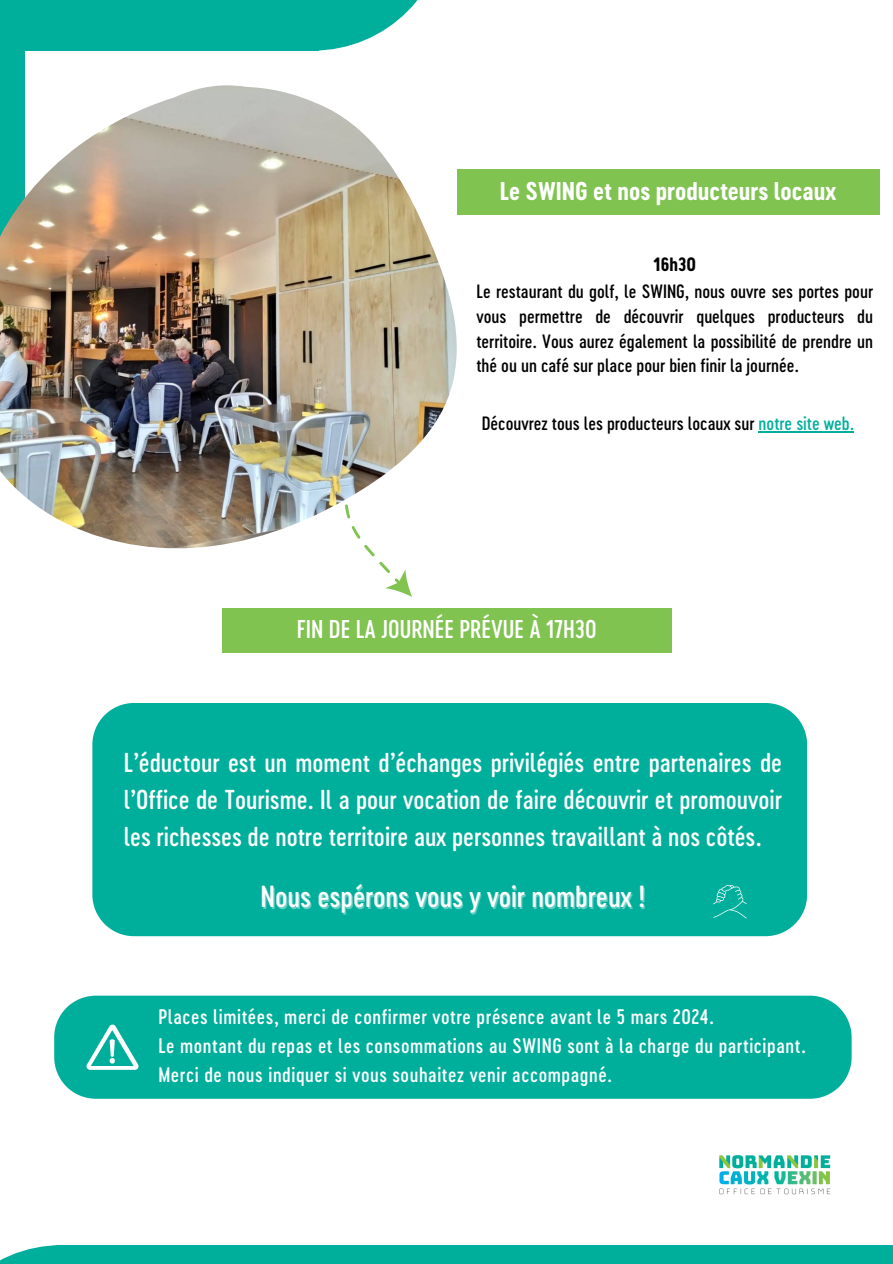
<style>
.page{position:relative;width:893px;height:1264px;background:#fff}
.page>*{position:absolute;margin:0;border:0;box-sizing:border-box;transform-origin:0 0}
.t1{font:28.5px "Cervo Neue Medium Neue";color:#fff}
.t2{font:25.5px/37.2px "Cervo Neue Medium Neue";color:#fff;text-align:justify}
.t3{font:24px "Cervo Neue Bold Neue";color:#fff}
.t4{font:24px "Cervo Neue Medium Neue";color:#fff}
.t5{font:19.65px "Cervo Neue Medium Neue";letter-spacing:.03em;color:#fff}
.t6{font:18px/24.8px "Cervo Neue Medium Neue";color:#000;text-align:justify}
.t7{font:18px "Cervo Neue Bold Neue";color:#000}
.s1{color:#00af9b}
</style>
<div class="page">
<svg style="left:365px;top:548px;width:47px;height:49px"></svg>
<div style="left:0;top:0;width:318px;height:51px;background:#00af9b"></div>
<svg style="left:318px;top:0;width:100px;height:51px;fill:#00af9b"></svg>
<img style="left:719px;top:1155px;width:112px;height:40px">
<div style="left:0;top:0;width:25px;height:355px;background:#00af9b"></div>
<div style="left:92px;top:703px;width:714px;height:233px;background:#00af9b"></div>
<div style="left:56px;top:1244px;width:836px;height:19px;background:#00af9b"></div>
<div style="left:0;top:1244px;width:196px;height:19px;background:#00af9b"></div>
<img style="left:0;top:85px;width:457px;height:463px">
<div style="left:457px;top:169px;width:422px;height:46px;background:#80c351"></div>
<div style="left:222px;top:608px;width:449px;height:44px;background:#80c351"></div>
<div style="left:54px;top:995px;width:797px;height:103px;background:#00af9b"></div>
<svg style="left:86px;top:1024px;width:53px;height:45px"></svg>
<svg style="left:713px;top:884px;width:33px;height:34px"></svg>
<hr style="left:758px;top:431px;width:96px;height:1px;background:#00af9b">
<h3 class="t3" style="left:499px;top:176px;width:338px">Le SWING et nos producteurs locaux</h3>
<p class="t7" style="left:653px;top:253px;width:44px">16h30</p>
<p class="t6" style="left:476px;top:278px;width:398px">Le restaurant du golf, le SWING, nous ouvre ses portes pour vous permettre de découvrir quelques producteurs du territoire. Vous aurez également la possibilité de prendre un thé ou un café sur place pour bien finir la journée.</p>
<p class="t6" style="left:481px;top:410px;width:374px">Découvrez tous les producteurs locaux sur <span class="s1">notre site web.</span></p>
<p class="t4" style="left:297px;top:614px;width:301px">FIN DE LA JOURNÉE PRÉVUE À 17H30</p>
<h3 class="t2" style="left:124px;top:743px;width:659px">L’éductour est un moment d’échanges privilégiés entre partenaires de l’Office de Tourisme. Il a pour vocation de faire découvrir et promouvoir les richesses de notre territoire aux personnes travaillant à nos côtés.</h3>
<h1 class="t1" style="left:260px;top:878px;width:386px">Nous espérons vous y voir nombreux !</h1>
<p class="t5" style="left:158px;top:1003px;width:557px">Places limitées, merci de confirmer votre présence avant le 5 mars 2024.</p>
<p class="t5" style="left:158px;top:1033px;width:648px">Le montant du repas et les consommations au SWING sont à la charge du participant.</p>
<h2 class="t5" style="left:158px;top:1062px;width:455px">Merci de nous indiquer si vous souhaitez venir accompagné.</h2>
</div>
